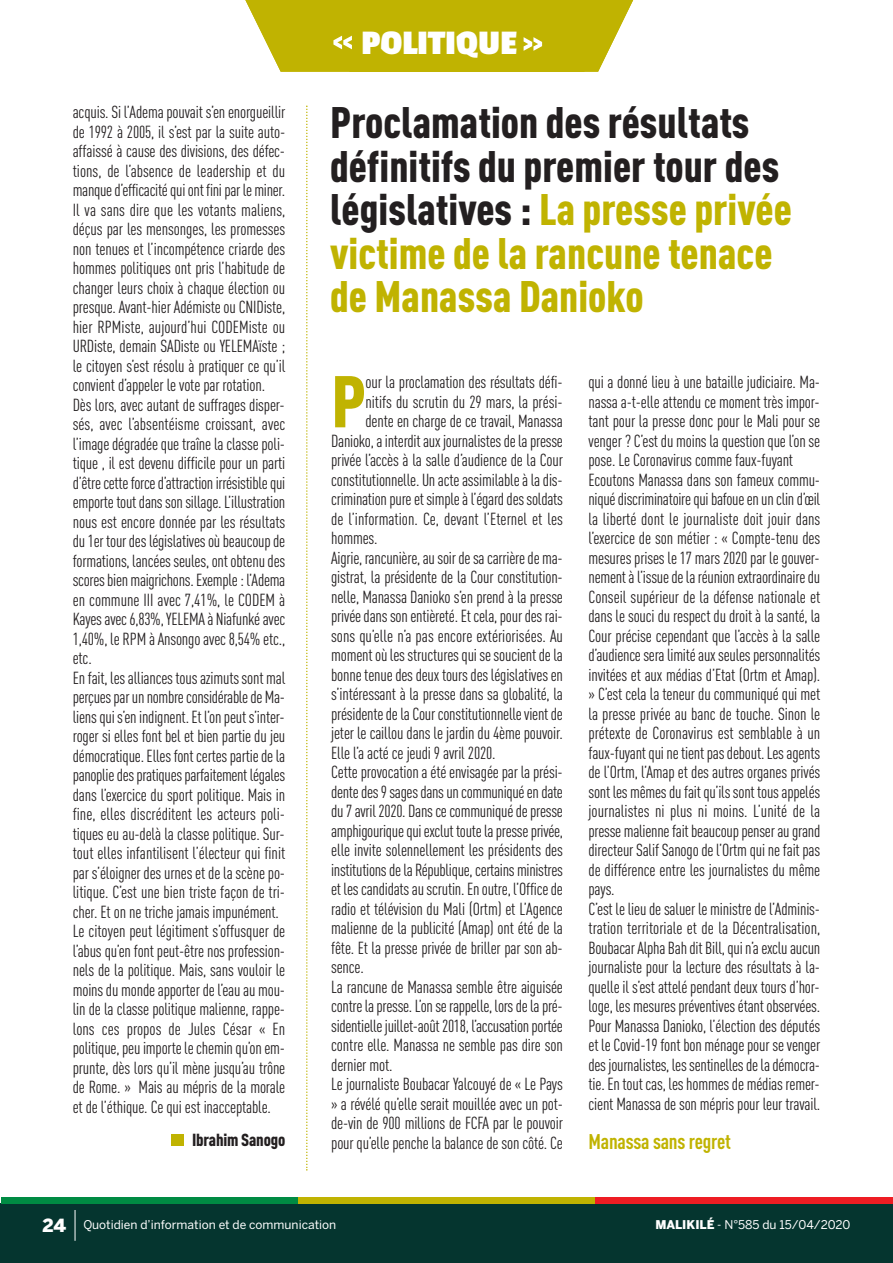
<style>
.page{position:relative;width:893px;height:1263px;background:#fff}
.page>*{position:absolute;margin:0;border:0;box-sizing:border-box;transform-origin:0 0}
.t1{font:900 condensed 72px "DIN Pro";color:#c0b301}
.t2{font:900 condensed 43.5px/43.5px "DIN Pro";color:#231f20}
.t3{font:700 36px "Passion One";color:#fff}
.t4{font:700 condensed 21px "DIN Pro";letter-spacing:-.01em;color:#c0b301}
.t5{font:condensed 17.25px/19.5px "DIN Pro";letter-spacing:-.01em;color:#231f20}
.t6{font:900 condensed 17.25px "DIN Pro";letter-spacing:-.01em;color:#231f20}
.t7{font:12px "Benton Sans";color:#fff}
.s1{color:#c0b301}
.s2{font-weight:900;font-size:18px}
.s3{font-weight:900}
</style>
<div class="page">
<div style="left:1px;top:1203px;width:892px;height:60px;background:#05352f"></div>
<div style="left:1px;top:1197px;width:297px;height:6px;background:#008b43"></div>
<div style="left:298px;top:1197px;width:298px;height:6px;background:#c0b301"></div>
<div style="left:596px;top:1197px;width:297px;height:6px;background:#ee1d23"></div>
<hr style="left:75px;top:1210px;width:1px;height:31px;background:#fff">
<svg style="left:245px;top:0;width:389px;height:72px;background:#c6ba1b"></svg>
<div style="left:172px;top:1135px;width:12px;height:11px;background:#c0b301"></div>
<svg style="left:306px;top:106px;width:2px;height:1064px"></svg>
<p class="t5" style="left:73px;top:104px;width:214px">acquis. Si l’Adema pouvait s’en enorgueillir de 1992 à 2005, il s’est par la suite auto&shy;affaissé à cause des divisions, des défec&shy;tions, de l’absence de leadership et du manqued’efficacitéquiont finipar leminer.<br>Il va sans dire que les votants maliens, déçus par les mensonges, les promesses non tenues et l’incompétence criarde des hommes politiques ont pris l’habitude de changer leurs choix à chaque élection ou presque. Avant-hier Adémiste ou CNIDiste, hier RPMiste, aujourd’hui CODEMiste ou URDiste, demain SADiste ou YELEMAïste ; le citoyen s’est résolu à pratiquer ce qu’il convient d’appeler le vote par rotation.<br>Dès lors, avec autant de suffrages disper&shy;sés, avec l’absentéisme croissant, avec l’image dégradée que traîne la classe poli&shy;tique , il est devenu difficile pour un parti d’êtrecetteforced’attractionirrésistiblequi emportetoutdanssonsillage.L’illustration nous est encore donnée par les résultats du1er tourdeslégislativesoùbeaucoupde formations, lancéesseules,ontobtenudes scoresbienmaigrichons.Exemple: l’Adema en commune III avec 7,41%, le CODEM à Kayesavec6,83%,YELEMAà Niafunkéavec 1,40%, le RPM à Ansongo avec 8,54% etc., etc.<br>Enfait, lesalliancestousazimutssont mal perçuesparunnombreconsidérabledeMa&shy;liensquis’enindignent.Et l’onpeuts’inter&shy;roger si elles font bel et bien partie du jeu démocratique.Ellesfontcertespartiedela panopliedespratiquesparfaitement légales dans l’exercice du sport politique. Mais in fine, elles discréditent les acteurs poli&shy;tiques eu au-delà la classe politique. Sur&shy;tout elles infantilisent l’électeur qui finit par s’éloigner des urnes et de la scène po&shy;litique. C’est une bien triste façon de tri&shy;cher. Et on ne triche jamais impunément.<br>Le citoyen peut légitiment s’offusquer de l’abus qu’en font peut-être nos profession&shy;nels de la politique. Mais, sans vouloir le moins du monde apporter de l’eau au mou&shy;lin de la classe politique malienne, rappe&shy;lons ces propos de Jules César « En politique,peuimportelecheminqu’onem&shy;prunte, dès lors qu’il mène jusqu’au trône de Rome. » Mais au mépris de la morale et de l’éthique. Ce qui est inacceptable.</p>
<p class="t6" style="left:192px;top:1133px;width:95px">Ibrahim Sanogo</p>
<h3 class="t3" style="left:362px;top:24px;width:157px">POLITIQUE</h3>
<h2 class="t2" style="left:330px;top:105px;width:463px">Proclamation des résultats définitifs du premier tour des législatives : <span class="s1">La presse privée victime de la rancune tenace de Manassa Danioko</span></h2>
<h1 class="t1" style="left:331px;top:376px;width:37px">P</h1>
<p class="t5" style="left:365px;top:374px;width:199px">our la proclamation des résultats défi-</p>
<p class="t5" style="left:365px;top:394px;width:199px">nitifs du scrutin du 29 mars, la prési-</p>
<p class="t5" style="left:365px;top:413px;width:199px">dente en charge de ce travail, Manassa</p>
<p class="t5" style="left:331px;top:433px;width:233px">Danioko,ainterditauxjournalistesdelapresse</p>
<p class="t5" style="left:331px;top:452px;width:233px">privée l’accès à la salle d’audience de la Cour</p>
<p class="t5" style="left:331px;top:472px;width:233px">constitutionnelle. Un acte assimilable à la dis-</p>
<p class="t5" style="left:331px;top:491px;width:233px">criminationpureetsimpleàl’égarddessoldats</p>
<p class="t5" style="left:331px;top:511px;width:233px">de l’information. Ce, devant l’Eternel et les</p>
<p class="t5" style="left:331px;top:530px;width:48px">hommes.</p>
<p class="t5" style="left:331px;top:550px;width:233px">Aigrie, rancunière,ausoirdesacarrièredema-</p>
<p class="t5" style="left:331px;top:569px;width:233px">gistrat, la présidente de la Cour constitution-</p>
<p class="t5" style="left:331px;top:589px;width:233px">nelle, Manassa Danioko s’en prend à la presse</p>
<p class="t5" style="left:331px;top:608px;width:233px">privéedanssonentièreté.Etcela,pourdesrai-</p>
<p class="t5" style="left:331px;top:628px;width:233px">sons qu’elle n’a pas encore extériorisées. Au</p>
<p class="t5" style="left:331px;top:647px;width:233px">momentoùlesstructuresquisesoucientdela</p>
<p class="t5" style="left:331px;top:667px;width:233px">bonne tenue des deux tours des législatives en</p>
<p class="t5" style="left:331px;top:686px;width:233px">s’intéressant à la presse dans sa globalité, la</p>
<p class="t5" style="left:331px;top:706px;width:233px">présidentedelaCourconstitutionnellevientde</p>
<p class="t5" style="left:331px;top:725px;width:233px">jeter le caillou dans le jardin du 4ème pouvoir.</p>
<p class="t5" style="left:331px;top:745px;width:166px">Elle l’a acté ce jeudi 9 avril 2020.</p>
<p class="t5" style="left:331px;top:764px;width:233px">Cette provocation a été envisagée par la prési-</p>
<p class="t5" style="left:331px;top:784px;width:233px">dentedes9sagesdansuncommuniquéendate</p>
<p class="t5" style="left:331px;top:803px;width:233px">du7avril2020. Danscecommuniquédepresse</p>
<p class="t5" style="left:331px;top:823px;width:233px">amphigouriquequiexclut toutelapresseprivée,</p>
<p class="t5" style="left:331px;top:842px;width:233px">elle invite solennellement les présidents des</p>
<p class="t5" style="left:331px;top:862px;width:233px">institutionsdela République,certainsministres</p>
<p class="t5" style="left:331px;top:881px;width:233px">et lescandidatsauscrutin.Enoutre, l’Officede</p>
<p class="t5" style="left:331px;top:901px;width:233px">radio et télévision du Mali (Ortm) et L’Agence</p>
<p class="t5" style="left:331px;top:920px;width:233px">malienne de la publicité (Amap) ont été de la</p>
<p class="t5" style="left:331px;top:940px;width:233px">fête. Et la presse privée de briller par son ab-</p>
<p class="t5" style="left:331px;top:959px;width:34px">sence.</p>
<p class="t5" style="left:331px;top:979px;width:233px">La rancune de Manassa semble être aiguisée</p>
<p class="t5" style="left:331px;top:998px;width:233px">contrelapresse.L’onserappelle, lorsdelapré-</p>
<p class="t5" style="left:331px;top:1018px;width:233px">sidentiellejuillet-août2018, l’accusationportée</p>
<p class="t5" style="left:331px;top:1037px;width:233px">contre elle. Manassa ne semble pas dire son</p>
<p class="t5" style="left:331px;top:1057px;width:63px">dernier mot.</p>
<p class="t5" style="left:331px;top:1076px;width:233px">Le journaliste Boubacar Yalcouyé de « Le Pays</p>
<p class="t5" style="left:331px;top:1096px;width:233px">» a révélé qu’elle serait mouillée avec un pot-</p>
<p class="t5" style="left:331px;top:1115px;width:233px">de-vin de 900 millions de FCFA par le pouvoir</p>
<p class="t5" style="left:331px;top:1135px;width:233px">pour qu’elle penche la balance de son côté. Ce</p>
<p class="t5" style="left:588px;top:374px;width:233px">qui a donné lieu à une bataille judiciaire. Ma&shy;nassa a-t-elle attendu ce moment très impor&shy;tant pour la presse donc pour le Mali pour se venger ? C’est du moins la question que l’on se pose. Le Coronavirus comme faux-fuyant Ecoutons Manassa dans son fameux commu&shy;niquédiscriminatoirequibafoueenunclind’œil la liberté dont le journaliste doit jouir dans l’exercice de son métier : « Compte-tenu des mesures prises le 17 mars 2020 par le gouver&shy;nementàl’issuedelaréunionextraordinairedu Conseil supérieur de la défense nationale et dans le souci du respect du droit à la santé, la Cour précise cependant que l’accès à la salle d’audienceseralimitéauxseulespersonnalités invitées et aux médias d’Etat (Ortm et Amap). » C’est cela la teneur du communiqué qui met la presse privée au banc de touche. Sinon le prétexte de Coronavirus est semblable à un faux-fuyantquinetientpasdebout.Lesagents de l’Ortm, l’Amap et des autres organes privés sont lesmêmesdufaitqu’ilssont tousappelés journalistes ni plus ni moins. L’unité de la pressemaliennefaitbeaucouppenseraugrand directeur Salif Sanogo de l’Ortm qui ne fait pas de différence entre les journalistes du même pays.<br>C’est le lieu de saluer le ministre de l’Adminis&shy;tration territoriale et de la Décentralisation, BoubacarAlpha Bahdit Bill,quin’aexcluaucun journaliste pour la lecture des résultats à la&shy;quelle il s’est attelé pendant deux tours d’hor&shy;loge, les mesurespréventivesétantobservées.<br>Pour Manassa Danioko, l’élection des députés et le Covid-19 font bon ménage pour se venger desjournalistes, lessentinellesdeladémocra&shy;tie. En tout cas, les hommes de médias remer&shy;cient Manassa de son mépris pour leur travail.</p>
<p class="t4" style="left:588px;top:1134px;width:144px">Manassa sans regret</p>
<p class="t7" style="left:43px;top:1218px;width:295px"><span class="s2">24</span> Quotidien d’information et de communication</p>
<p class="t7" style="left:655px;top:1218px;width:197px"><span class="s3">MALIKILÉ</span> - N°585 du 15/04/2020</p>
</div>
